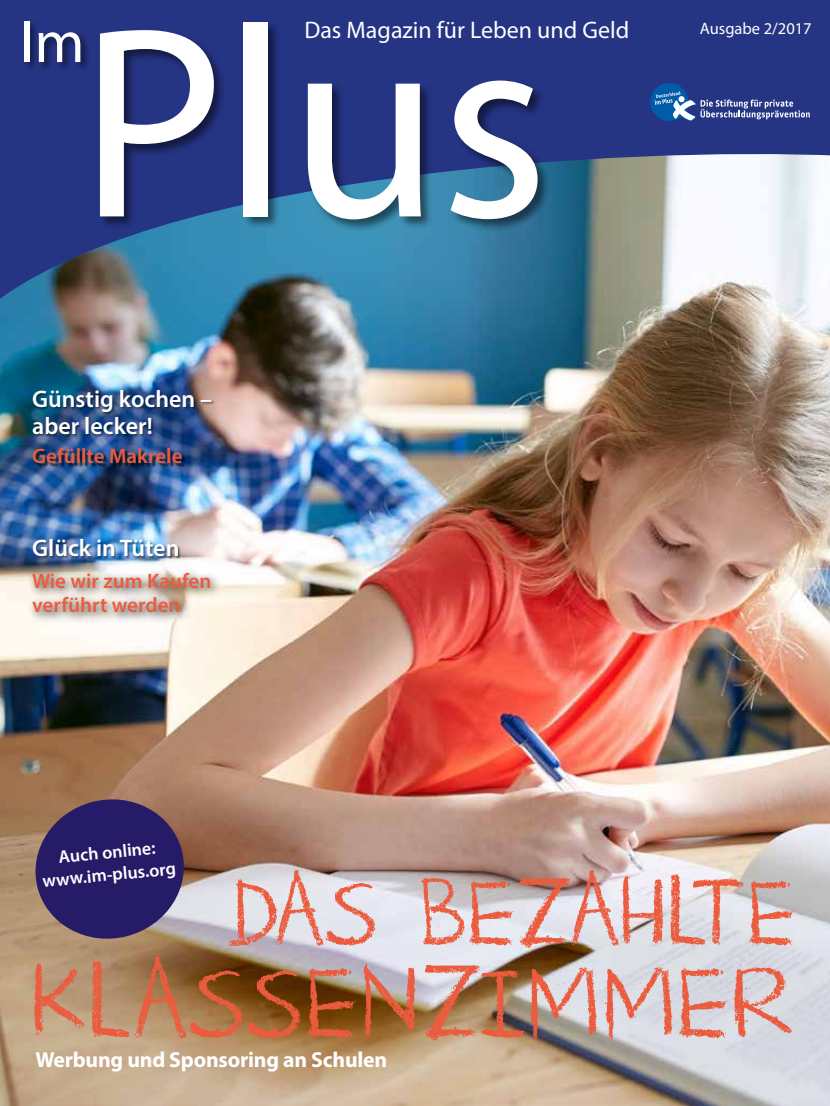
<style>
.page{position:relative;width:830px;height:1106px;background:#fff}
.page>*{position:absolute;margin:0;border:0;box-sizing:border-box;transform-origin:0 0}
.t1{font:274.2px "Myriad Pro";color:#fff}
.t2{font:117px "DK Crayon Crumble";color:#eb5c3f}
.t3{font:108px "DK Crayon Crumble";color:#eb5c3f}
.t4{font:60px "Myriad Pro";color:#fff}
.t5{font:600 24px/27px "Myriad Pro";color:#fff}
.t6{font:24px "Myriad Pro";color:#fff}
.t7{font:700 21.75px "Myriad Pro";letter-spacing:-.01em;color:#fff}
.t8{font:600 21px/24px "Myriad Pro";color:#eb5c3f}
.t9{font:600 18px/22.5px "Myriad Pro";color:#fff;text-align:center}
.t10{font:16.5px "Myriad Pro";color:#fff}
</style>
<div class="page">
<img style="left:0;top:308px;width:829px;height:798px">
<svg style="left:28px;top:791px;width:163px;height:155px;background:#544269"></svg>
<svg style="left:0;top:0;width:829px;height:308px;background:#546f9c"></svg>
<div style="left:99px;top:21px;width:452px;height:211px;background:#000;opacity:.5"></div>
<div style="left:23px;top:20px;width:67px;height:52px;background:#000;opacity:.5"></div>
<div style="left:650px;top:83px;width:38px;height:38px;background:#005ca9;border-radius:50%"></div>
<svg style="left:654px;top:91px;width:155px;height:30px"></svg>
<div style="left:34px;top:449px;width:152px;height:18px;background:#000;opacity:.75"></div>
<div style="left:32px;top:390px;width:182px;height:48px;background:#000;opacity:.5"></div>
<div style="left:33px;top:538px;width:148px;height:21px;background:#000;opacity:.5"></div>
<div style="left:27px;top:567px;width:194px;height:56px;background:#000;opacity:.75"></div>
<h3 class="t4" style="left:20px;top:5px;width:66px">Im</h3>
<p class="t6" style="left:304px;top:16px;width:326px">Das Magazin für Leben und Geld</p>
<p class="t10" style="left:699px;top:18px;width:113px">Ausgabe 2/2017</p>
<h1 class="t1" style="left:79px;top:-45px;width:470px">Plus</h1>
<p class="t5" style="left:32px;top:385px;width:181px">Günstig kochen – aber lecker!</p>
<p class="t8" style="left:32px;top:443px;width:152px">Gefüllte Makrele</p>
<p class="t5" style="left:32px;top:534px;width:149px">Glück in Tüten</p>
<p class="t8" style="left:32px;top:568px;width:181px">Wie wir zum Kaufen verführt werden</p>
<p class="t9" style="left:40px;top:846px;width:135px;rotate:-5deg">Auch online: www.im-plus.org</p>
<h3 class="t3" style="left:232px;top:848px;width:565px">DAS BEZAHLTE</h3>
<h2 class="t2" style="left:29px;top:932px;width:768px">KLASSENZIMMER</h2>
<p class="t7" style="left:35px;top:1045px;width:353px">Werbung und Sponsoring an Schulen</p>
</div>
